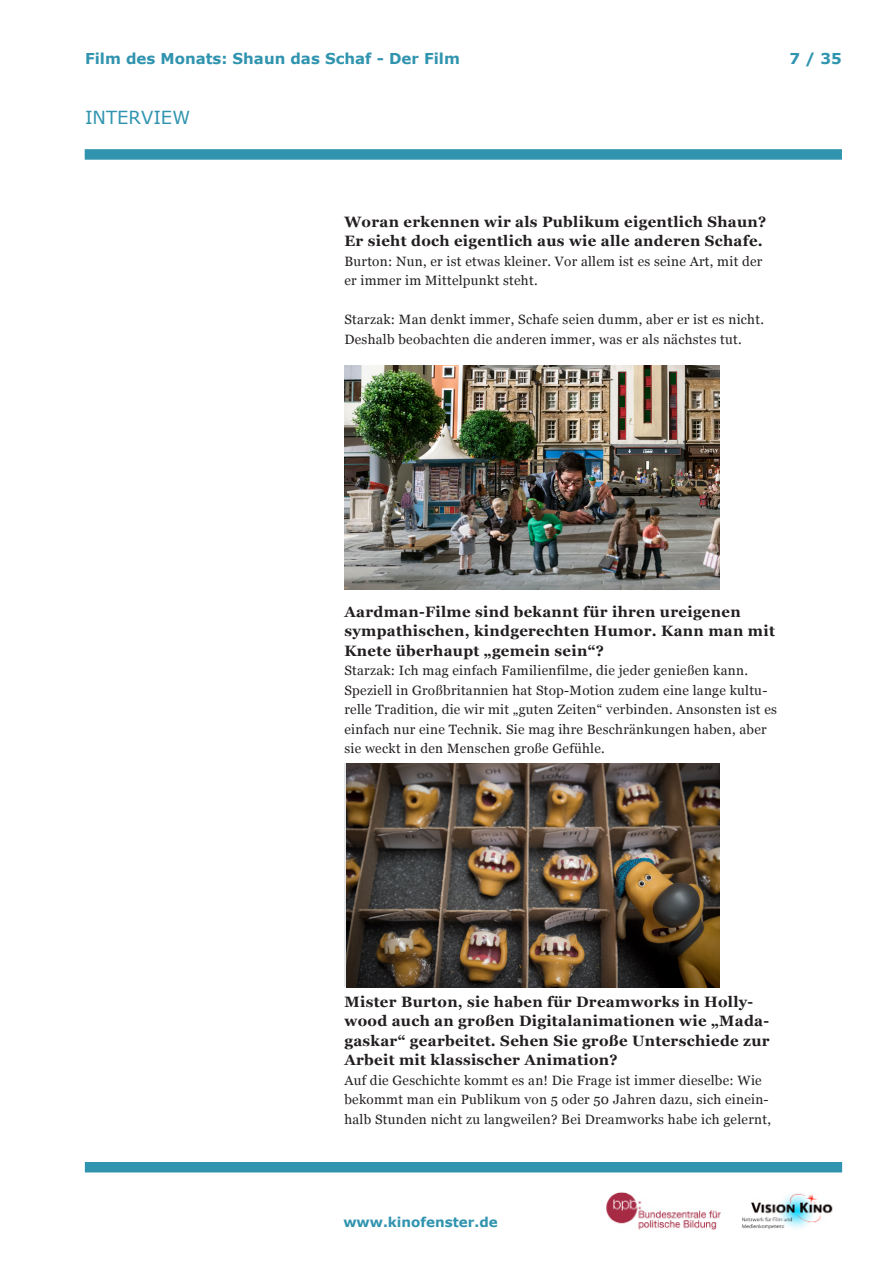
<style>
.page{position:relative;width:893px;height:1263px;background:#fff}
.page>*{position:absolute;margin:0;border:0;box-sizing:border-box;transform-origin:0 0}
.Ruprik_Head{font:18px "Verdana";color:#3094af}
.Interview_Frage{font:700 15px/19.5px "Georgia";letter-spacing:.02em;color:#231f20}
.t1{font:700 15px "Verdana";color:#3094af}
.Interview_Antwort{font:13.5px/19.5px "Georgia";letter-spacing:.02em;color:#231f20}
.t2{font:700 13.5px "Verdana";color:#3094af}
</style>
<div class="page">
<img style="left:606px;top:1192px;width:227px;height:38px">
<div style="left:85px;top:1162px;width:757px;height:10px;background:#3094af"></div>
<img style="left:344px;top:366px;width:375px;height:223px">
<img style="left:347px;top:764px;width:372px;height:223px">
<div style="left:85px;top:149px;width:757px;height:11px;background:#3094af"></div>
<p class="t1" style="left:85px;top:48px;width:376px">Film des Monats: Shaun das Schaf - Der Film</p>
<p class="Ruprik_Head" style="left:85px;top:105px;width:107px">INTERVIEW</p>
<p class="t1" style="left:789px;top:48px;width:54px">7 / 35</p>
<p class="Interview_Frage" style="left:344px;top:212px;width:424px">Woran erkennen wir als Publikum eigentlich Shaun?<br>Er sieht doch eigentlich aus wie alle anderen Schafe.</p>
<p class="Interview_Antwort" style="left:344px;top:251px;width:419px">Burton: Nun, er ist etwas kleiner. Vor allem ist es seine Art, mit der er immer im Mittelpunkt steht.</p>
<p class="Interview_Antwort" style="left:344px;top:310px;width:421px">Starzak: Man denkt immer, Schafe seien dumm, aber er ist es nicht.<br>Deshalb beobachten die anderen immer, was er als nächstes tut.</p>
<p class="Interview_Frage" style="left:344px;top:602px;width:432px">Aardman-Filme sind bekannt für ihren ureigenen sympathischen, kindgerechten Humor. Kann man mit<br>Knete überhaupt „gemein sein“?</p>
<p class="Interview_Antwort" style="left:344px;top:661px;width:434px">Starzak: Ich mag einfach Familienfilme, die jeder genießen kann.<br>Speziell in Großbritannien hat Stop-Motion zudem eine lange kultu&shy;relle Tradition, die wir mit „guten Zeiten“ verbinden. Ansonsten ist es einfach nur eine Technik. Sie mag ihre Beschränkungen haben, aber sie weckt in den Menschen große Gefühle.</p>
<p class="Interview_Frage" style="left:344px;top:992px;width:427px">Mister Burton, sie haben für Dreamworks in Holly&shy;wood auch an großen Digitalanimationen wie „Mada&shy;gaskar“ gearbeitet. Sehen Sie große Unterschiede zur Arbeit mit klassischer Animation?</p>
<p class="Interview_Antwort" style="left:344px;top:1070px;width:428px">Auf die Geschichte kommt es an! Die Frage ist immer dieselbe: Wie bekommt man ein Publikum von 5 oder 50 Jahren dazu, sich einein&shy;halb Stunden nicht zu langweilen? Bei Dreamworks habe ich gelernt,</p>
<p class="t2" style="left:343px;top:1212px;width:156px">www.kinofenster.de</p>
</div>
